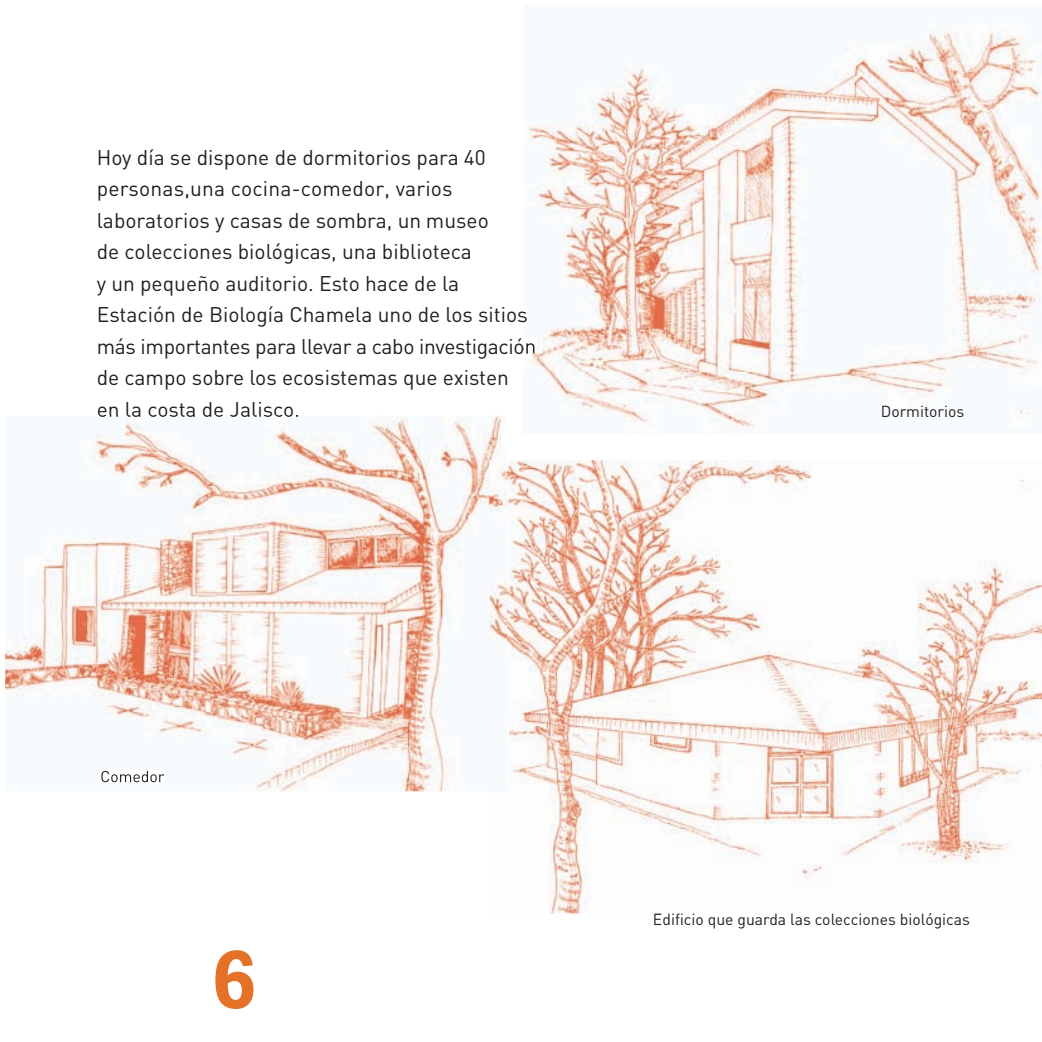
<style>
.page{position:relative;width:1042px;height:1042px;background:#fff}
.page>*{position:absolute;margin:0;border:0;box-sizing:border-box;transform-origin:0 0}
.t1{font:700 84px "Rockwell";color:#e47128}
.t2{font:21px/31.5px "DIN";color:#231f20}
.t3{font:15.75px "DIN";color:#231f20}
</style>
<div class="page">
<img style="left:524px;top:25px;width:518px;height:407px">
<img style="left:524px;top:306px;width:4px;height:21px">
<img style="left:524px;top:338px;width:12px;height:20px">
<img style="left:5px;top:416px;width:497px;height:375px">
<img style="left:98px;top:416px;width:200px;height:1px">
<img style="left:101px;top:771px;width:63px;height:11px">
<img style="left:506px;top:460px;width:352px;height:283px">
<img style="left:858px;top:479px;width:184px;height:384px">
<img style="left:512px;top:743px;width:346px;height:170px">
<img style="left:490px;top:460px;width:16px;height:331px">
<img style="left:654px;top:913px;width:291px;height:1px">
<p class="t2" style="left:97px;top:141px;width:441px">Hoy día se dispone de dormitorios para 40 personas,una cocina-comedor, varios laboratorios y casas de sombra, un museo<br>de colecciones biológicas, una biblioteca<br>y un pequeño auditorio. Esto hace de la Estación de Biología Chamela uno de los sitios más importantes para llevar a cabo investigación de campo sobre los ecosistemas que existen en la costa de Jalisco.</p>
<p class="t3" style="left:881px;top:401px;width:85px">Dormitorios</p>
<h1 class="t1" style="left:211px;top:929px;width:48px">6</h1>
<p class="t3" style="left:653px;top:909px;width:318px">Edificio que guarda las colecciones biológicas</p>
</div>
